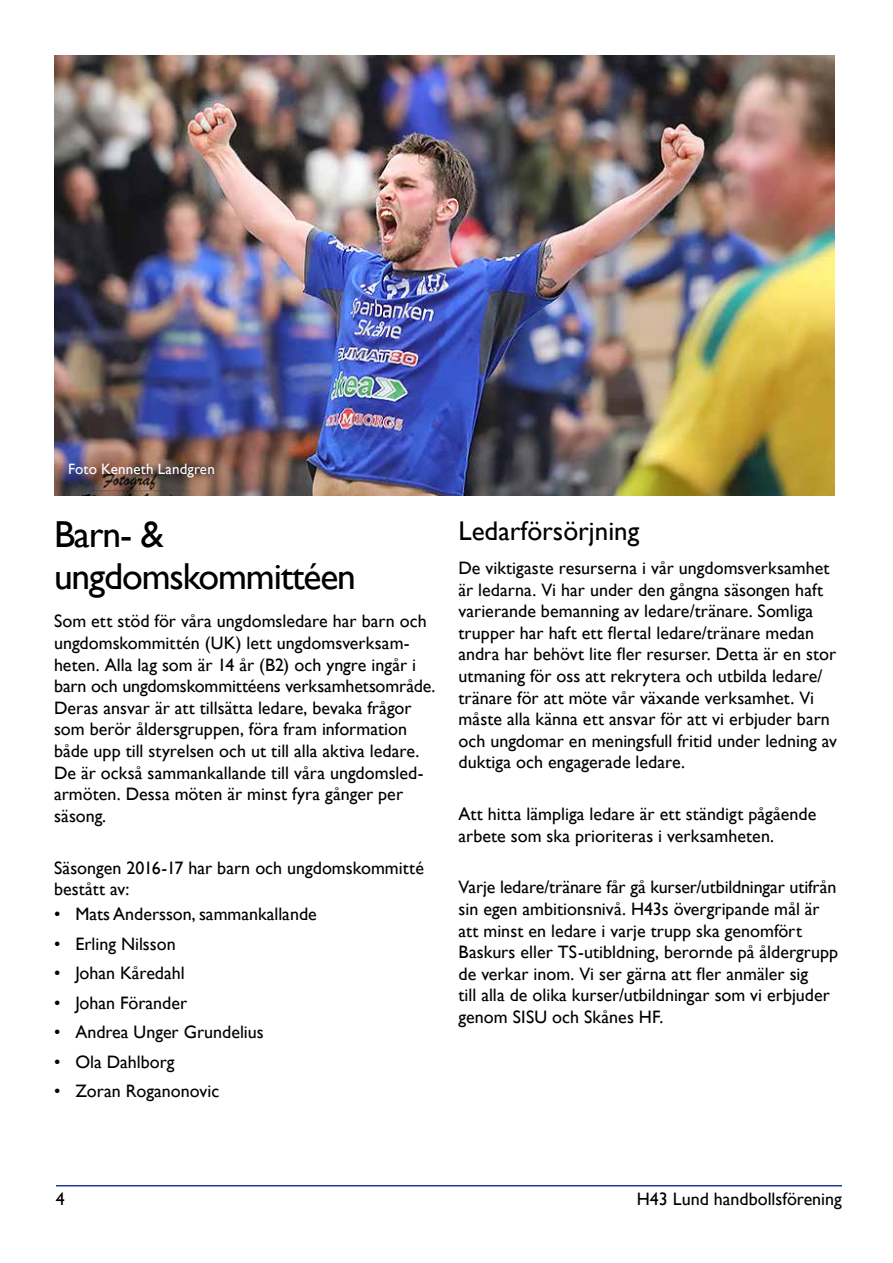
<style>
.page{position:relative;width:893px;height:1263px;background:#fff}
.page>*{position:absolute;margin:0;border:0;box-sizing:border-box;transform-origin:0 0}
.t1{font:37.5px/42px "Gill Sans";letter-spacing:-.03em;color:#000}
.t2{font:27px "Gill Sans";color:#000}
.t3{font:18px/21.6px "Gill Sans";color:#000}
.t4{font:15px "Gill Sans";letter-spacing:.01em;color:#fff}
</style>
<div class="page">
<hr style="left:56px;top:1185px;width:786px;height:1px;background:#213a8f">
<img style="left:54px;top:56px;width:781px;height:439px">
<p class="t4" style="left:68px;top:460px;width:148px">Foto Kenneth Landgren</p>
<h1 class="t1" style="left:54px;top:514px;width:303px">Barn- &amp; ungdomskommittéen</h1>
<p class="t3" style="left:54px;top:611px;width:383px">Som ett stöd för våra ungdomsledare har barn och ungdomskommittén (UK) lett ungdomsverksam&shy;heten. Alla lag som är 14 år (B2) och yngre ingår i barn och ungdomskommittéens verksamhetsområde.<br>Deras ansvar är att tillsätta ledare, bevaka frågor som berör åldersgruppen, föra fram information både upp till styrelsen och ut till alla aktiva ledare.<br>De är också sammankallande till våra ungdomsled&shy;armöten. Dessa möten är minst fyra gånger per säsong.</p>
<p class="t3" style="left:54px;top:857px;width:371px">Säsongen 2016-17 har barn och ungdomskommitté bestått av:</p>
<p class="t3" style="left:54px;top:904px;width:264px">• Mats Andersson, sammankallande</p>
<p class="t3" style="left:54px;top:933px;width:123px">• Erling Nilsson</p>
<p class="t3" style="left:54px;top:963px;width:132px">• Johan Kåredahl</p>
<p class="t3" style="left:54px;top:992px;width:135px">• Johan Förander</p>
<p class="t3" style="left:54px;top:1022px;width:211px">• Andrea Unger Grundelius</p>
<p class="t3" style="left:54px;top:1051px;width:122px">• Ola Dahlborg</p>
<p class="t3" style="left:54px;top:1081px;width:167px">• Zoran Roganonovic</p>
<h2 class="t2" style="left:458px;top:515px;width:182px">Ledarförsörjning</h2>
<p class="t3" style="left:458px;top:557px;width:380px">De viktigaste resurserna i vår ungdomsverksamhet är ledarna. Vi har under den gångna säsongen haft varierande bemanning av ledare/tränare. Somliga trupper har haft ett flertal ledare/tränare medan andra har behövt lite fler resurser. Detta är en stor utmaning för oss att rekrytera och utbilda ledare/ tränare för att möte vår växande verksamhet. Vi måste alla känna ett ansvar för att vi erbjuder barn och ungdomar en meningsfull fritid under ledning av duktiga och engagerade ledare.</p>
<p class="t3" style="left:458px;top:803px;width:359px">Att hitta lämpliga ledare är ett ständigt pågående arbete som ska prioriteras i verksamheten.</p>
<p class="t3" style="left:458px;top:877px;width:381px">Varje ledare/tränare får gå kurser/utbildningar utifrån sin egen ambitionsnivå. H43s övergripande mål är att minst en ledare i varje trupp ska genomfört Baskurs eller TS-utibldning, berornde på åldergrupp de verkar inom. Vi ser gärna att fler anmäler sig<br>till alla de olika kurser/utbildningar som vi erbjuder genom SISU och Skånes HF.</p>
<p class="t3" style="left:56px;top:1189px;width:10px">4</p>
<p class="t3" style="left:637px;top:1189px;width:207px">H43 Lund handbollsförening</p>
</div>
